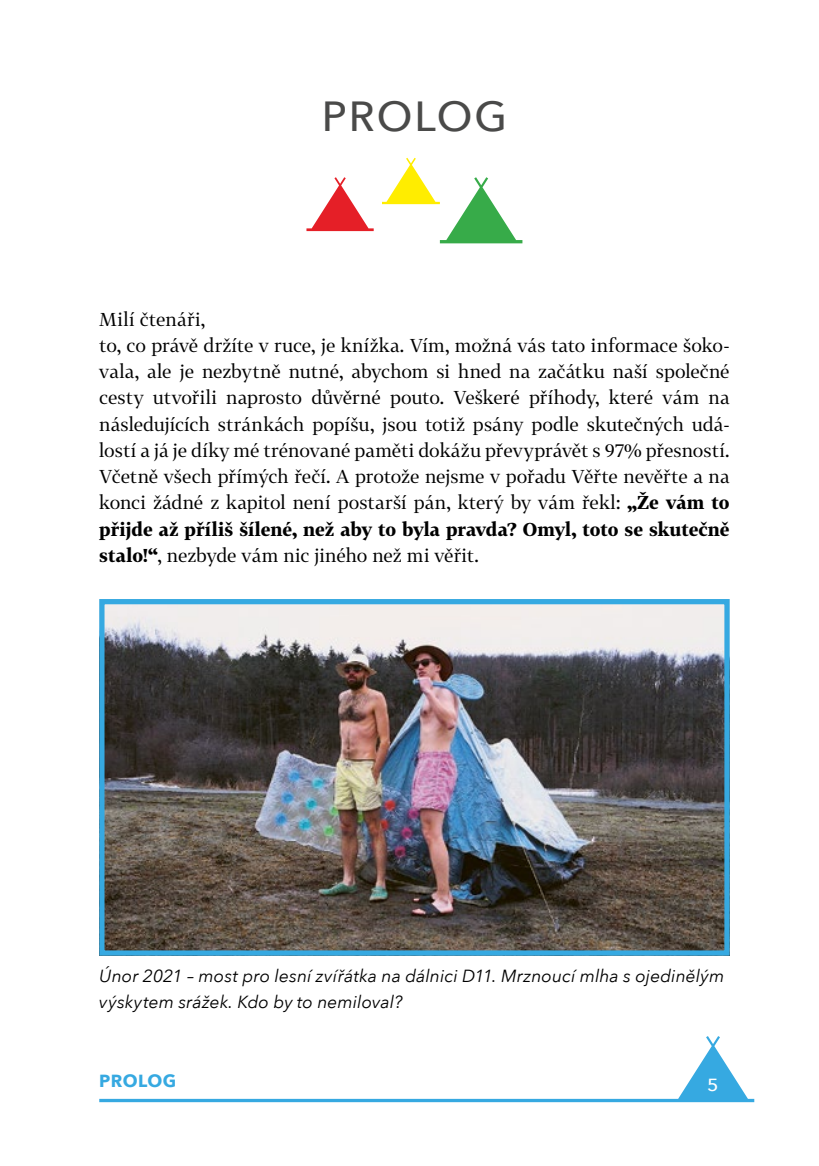
<style>
.page{position:relative;width:819px;height:1166px;background:#fff}
.page>*{position:absolute;margin:0;border:0;box-sizing:border-box;transform-origin:0 0}
.t1{font:500 42px "Avenir Next";letter-spacing:.05em;color:#4a4a49}
.t2{font:18.38px/26.2px "Tabac G2";color:#000}
.t3{font:italic 17.5px/26.2px "Avenir Next";letter-spacing:.005em;color:#000}
.t4{font:700 17.5px "Avenir Next";letter-spacing:.025em;color:#36a9e1}
.t5{font:500 17.5px "Avenir Next";color:#fff;scale:1.1 1}
.s1{font-weight:700}
</style>
<div class="page">
<svg style="left:99px;top:1036px;width:655px;height:66px"></svg>
<svg style="left:306px;top:177px;width:67px;height:54px"></svg>
<svg style="left:382px;top:158px;width:140px;height:85px"></svg>
<img style="left:105px;top:605px;width:618px;height:345px">
<div style="left:99px;top:599px;width:630px;height:357px;border:5px solid #36a9e1"></div>
<h1 class="t1" style="left:321px;top:81px;width:187px">PROLOG</h1>
<p class="t2" style="left:99px;top:306px;width:632px">Milí čtenáři,<br>to, co právě držíte v ruce, je knížka. Vím, možná vás tato informace šoko&shy;vala, ale je nezbytně nutné, abychom si hned na začátku naší společné cesty utvořili naprosto důvěrné pouto. Veškeré příhody, které vám na následujících stránkách popíšu, jsou totiž psány podle skutečných udá&shy;lostí a já je díky mé trénované paměti dokážu převyprávět s 97% přesností.<br>Včetně všech přímých řečí. A protože nejsme v pořadu Věřte nevěřte a na konci žádné z kapitol není postarší pán, který by vám řekl: <span class="s1">„Že vám to přijde až příliš šílené, než aby to byla pravda? Omyl, toto se skutečně stalo!“</span>, nezbyde vám nic jiného než mi věřit.</p>
<p class="t3" style="left:99px;top:962px;width:626px">Únor 2021 – most pro lesní zvířátka na dálnici D11. Mrznoucí mlha s ojedinělým výskytem srážek. Kdo by to nemiloval?</p>
<p class="t4" style="left:99px;top:1066px;width:78px">PROLOG</p>
<p class="t5" style="left:707px;top:1070px;width:12px">5</p>
</div>
